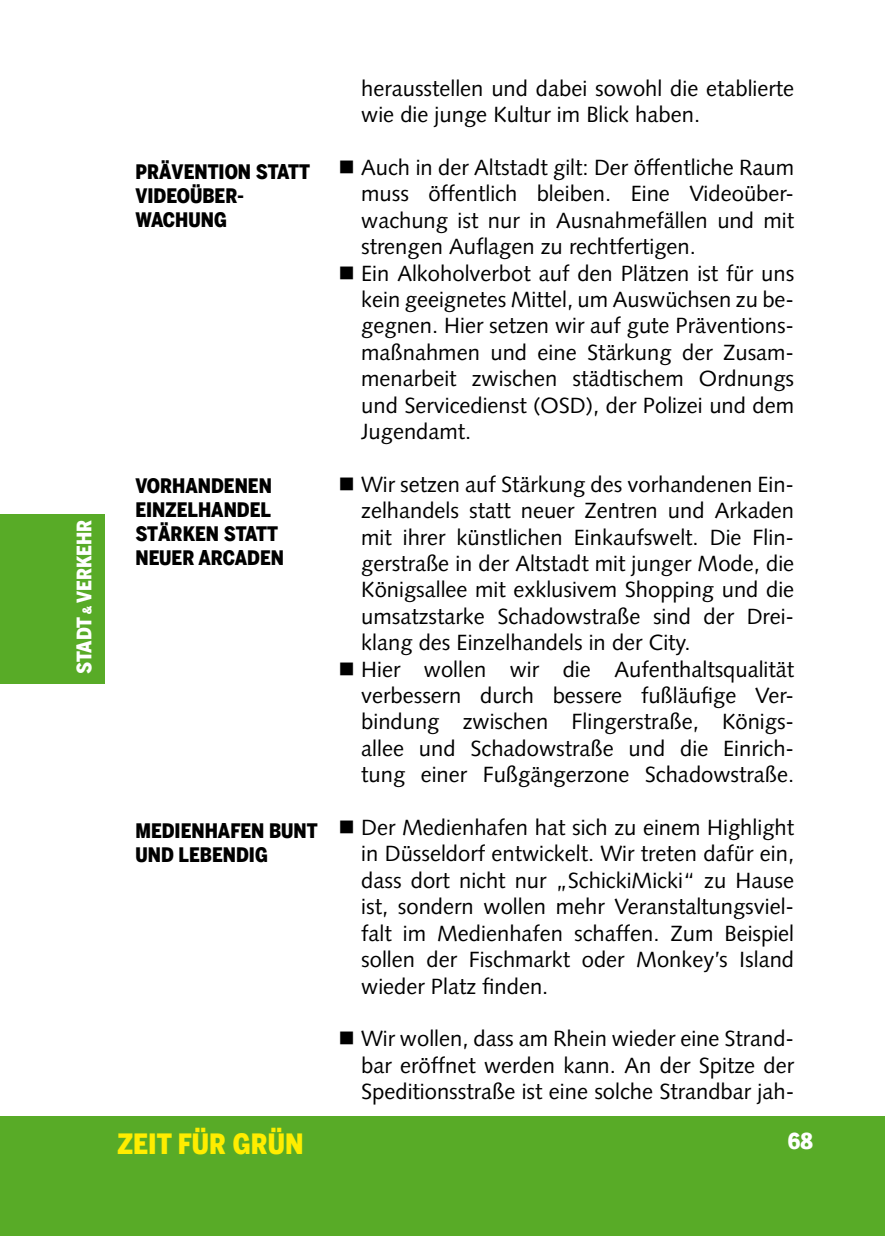
<style>
.page{position:relative;width:885px;height:1236px;background:#fff}
.page>*{position:absolute;margin:0;border:0;box-sizing:border-box;transform-origin:0 0}
.t1{font:900 28px "Benton Sans Cond";color:#ffed00}
.t2{font:22px/26.4px "Syntax";color:#000}
.t3{font:900 22px "Benton Sans Cond";color:#fff}
.t4{font:900 20px/24px "Benton Sans Cond";color:#000}
.t5{font:900 20px "Benton Sans Cond";color:#fff}
.s1{font-size:12px}
</style>
<div class="page">
<div style="left:0;top:1117px;width:884px;height:119px;background:#58ab27"></div>
<div style="left:0;top:514px;width:104px;height:170px;background:#58ab27"></div>
<p class="t5" style="left:72px;top:674px;width:154px;rotate:-90deg">STADT <span class="s1">&amp;</span> VERKEHR</p>
<p class="t4" style="left:135px;top:160px;width:144px">PRÄVENTION STATT<br>VIDEOÜBER-<br>WACHUNG</p>
<p class="t4" style="left:135px;top:473px;width:150px">VORHANDENEN<br>EI NZELHANDEL<br>STÄRKEN STATT<br>NEUER ARCADEN</p>
<p class="t4" style="left:135px;top:819px;width:183px">MEDIENHAFEN BUNT<br>UND LEBENDIG</p>
<p class="t2" style="left:361px;top:75px;width:434px">herausstellen und dabei sowohl die etablierte wie die junge Kultur im Blick haben.</p>
<p class="t2" style="left:361px;top:154px;width:434px">Auch in der Altstadt gilt: Der öffentliche Raum muss öffentlich bleiben. Eine Videoüber&shy;wachung ist nur in Ausnahmefällen und mit strengen Auflagen zu rechtfertigen.<br>Ein Alkoholverbot auf den Plätzen ist für uns kein geeignetes Mittel, um Auswüchsen zu be&shy;gegnen. Hier setzen wir auf gute Präventions&shy;maßnahmen und eine Stärkung der Zusam&shy;menarbeit zwischen städtischem Ordnungs und Servicedienst (OSD</p>
<p class="t2" style="left:585px;top:392px;width:210px">), der Polizei und dem</p>
<p class="t2" style="left:361px;top:418px;width:112px">Jugendamt.</p>
<p class="t2" style="left:361px;top:471px;width:434px">Wir setzen auf Stärkung des vorhandenen Ein&shy;zelhandels statt neuer Zentren und Arkaden mit ihrer künstlichen Einkaufswelt. Die Flin&shy;gerstraße in der Altstadt mit junger Mode, die Königsallee mit exklusivem Shopping und die umsatzstarke Schadowstraße sind der Drei&shy;klang des Einzelhandels in der City.<br>Hier wollen wir die Aufenthaltsqualität verbessern durch bessere fußläufige Ver&shy;bindung zwischen Flingerstraße, Königs&shy;allee und Schadowstraße und die Einrich&shy;tung einer Fußgängerzone Schadowstraße.</p>
<p class="t2" style="left:361px;top:814px;width:434px;text-align:justify">Der Medienhafen hat sich zu einem Highlight in Düsseldorf entwickelt. Wir treten dafür ein, dass dort nicht nur „SchickiMicki“ zu Hause ist, sondern wollen mehr Veranstaltungsviel&shy;falt im Medienhafen schaffen. Zum Beispiel sollen der Fischmarkt oder Monkey’s Island wieder Platz finden.</p>
<p class="t2" style="left:361px;top:1025px;width:434px;text-align:justify">Wir wollen, dass am Rhein wieder eine Strand&shy;bar eröffnet werden kann. An der Spitze der Speditionsstraße ist eine solche Strandbar jah-</p>
<p class="t1" style="left:117px;top:1127px;width:184px">ZEIT FÜR GRÜN</p>
<p class="t3" style="left:787px;top:1128px;width:26px">68</p>
</div>
